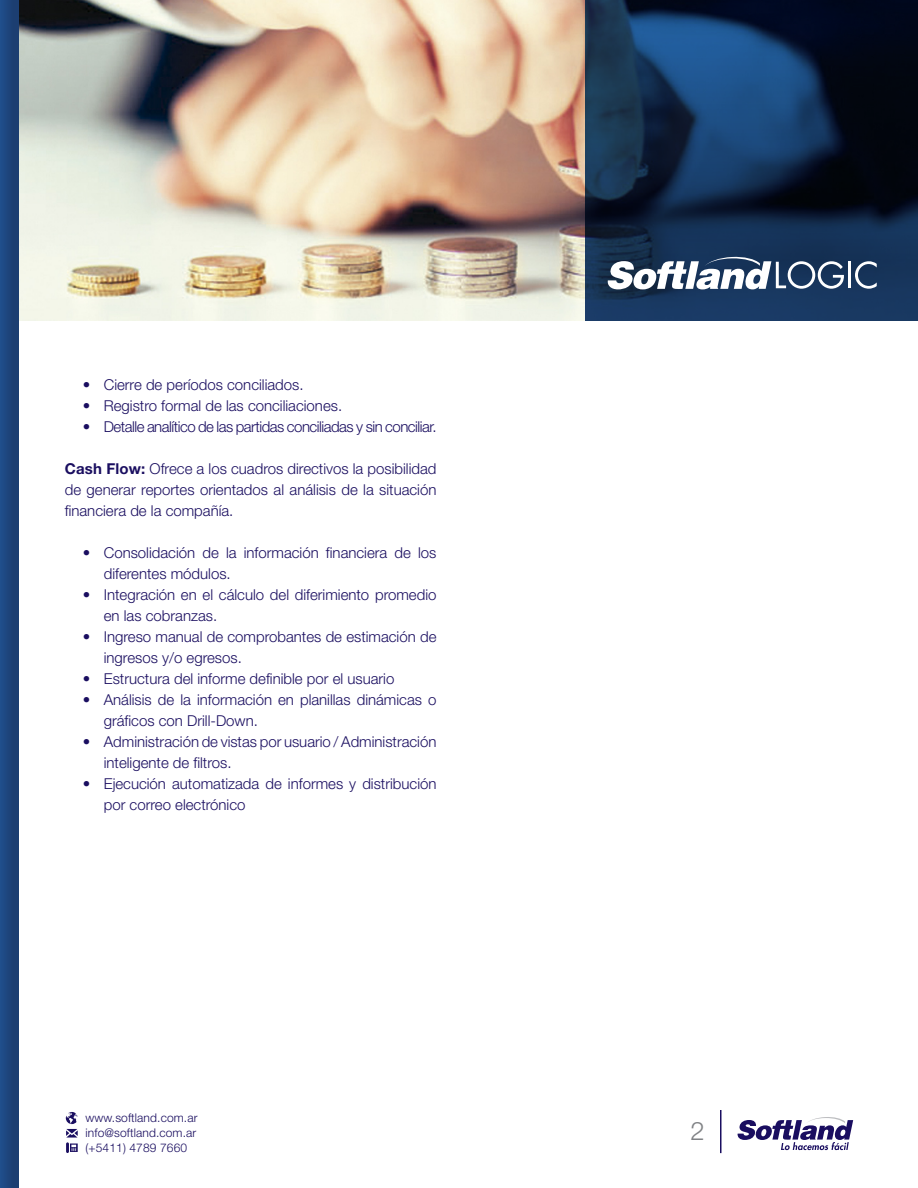
<style>
.page{position:relative;width:918px;height:1188px;background:#fff}
.page>*{position:absolute;margin:0;border:0;box-sizing:border-box;transform-origin:0 0}
.t1{font:300 25.5px "Helvetica Neue LT Std";color:#808285}
.bullets{font:300 15px/21px "Helvetica Neue LT Std";color:#1a0e60}
.txt_2{font:300 15px/21px "Helvetica Neue LT Std";color:#1a0e60;text-align:justify}
.bullets-2{font:300 15px "Helvetica Neue LT Std";letter-spacing:-.03em;color:#1a0e60}
.t2{font:300 12px/15px "Helvetica Neue LT Std";letter-spacing:.01em;color:#1a0e60;text-align:justify}
.s1{font-weight:700}
</style>
<div class="page">
<img style="left:19px;top:0;width:566px;height:320px">
<svg style="left:737px;top:1117px;width:116px;height:33px"></svg>
<div style="left:0;top:0;width:19px;height:1188px;background:linear-gradient(to bottom,#1d437a,#1d437a)"></div>
<svg style="left:585px;top:0;width:333px;height:321px;background:#112a4a"></svg>
<hr style="left:720px;top:1110px;width:2px;height:43px;background:#1a0e60">
<svg style="left:607px;top:256px;width:237px;height:33px"></svg>
<hr style="left:848px;top:262px;width:3px;height:26px;background:#fff">
<svg style="left:855px;top:261px;width:22px;height:28px"></svg>
<svg style="left:66px;top:1112px;width:12px;height:41px"></svg>
<p class="bullets" style="left:83px;top:374px;width:222px">• Cierre de períodos conciliados.</p>
<p class="bullets" style="left:83px;top:395px;width:261px">• Registro formal de las conciliaciones.</p>
<p class="bullets-2" style="left:83px;top:418px;width:355px">• Detalle analítico de las partidas conciliadas y sin conciliar.</p>
<p class="txt_2" style="left:65px;top:458px;width:373px"><span class="s1">Cash Flow:</span> Ofrece a los cuadros directivos la posibilidad de generar reportes orientados al análisis de la situación financiera de la compañía.</p>
<p class="bullets" style="left:104px;top:542px;width:334px;text-indent:-21px">• Consolidación de la información financiera de los diferentes módulos.</p>
<p class="bullets" style="left:104px;top:584px;width:334px;text-indent:-21px">• Integración en el cálculo del diferimiento promedio en las cobranzas.</p>
<p class="bullets" style="left:104px;top:626px;width:334px;text-indent:-21px">• Ingreso manual de comprobantes de estimación de ingresos y/o egresos.</p>
<p class="bullets" style="left:83px;top:668px;width:313px">• Estructura del informe definible por el usuario</p>
<p class="bullets" style="left:104px;top:689px;width:334px;text-indent:-21px">• Análisis de la información en planillas dinámicas o gráficos con Drill-Down.</p>
<p class="bullets" style="left:104px;top:731px;width:334px;text-indent:-21px">• Administración de vistas por usuario / Administración inteligente de filtros.</p>
<p class="bullets" style="left:104px;top:773px;width:334px;text-indent:-21px">• Ejecución automatizada de informes y distribución por correo electrónico</p>
<p class="t2" style="left:86px;top:1110px;width:113px">www.softland.com.ar info@softland.com.ar (+5411) 4789 7660</p>
<h1 class="t1" style="left:691px;top:1115px;width:16px">2</h1>
</div>
